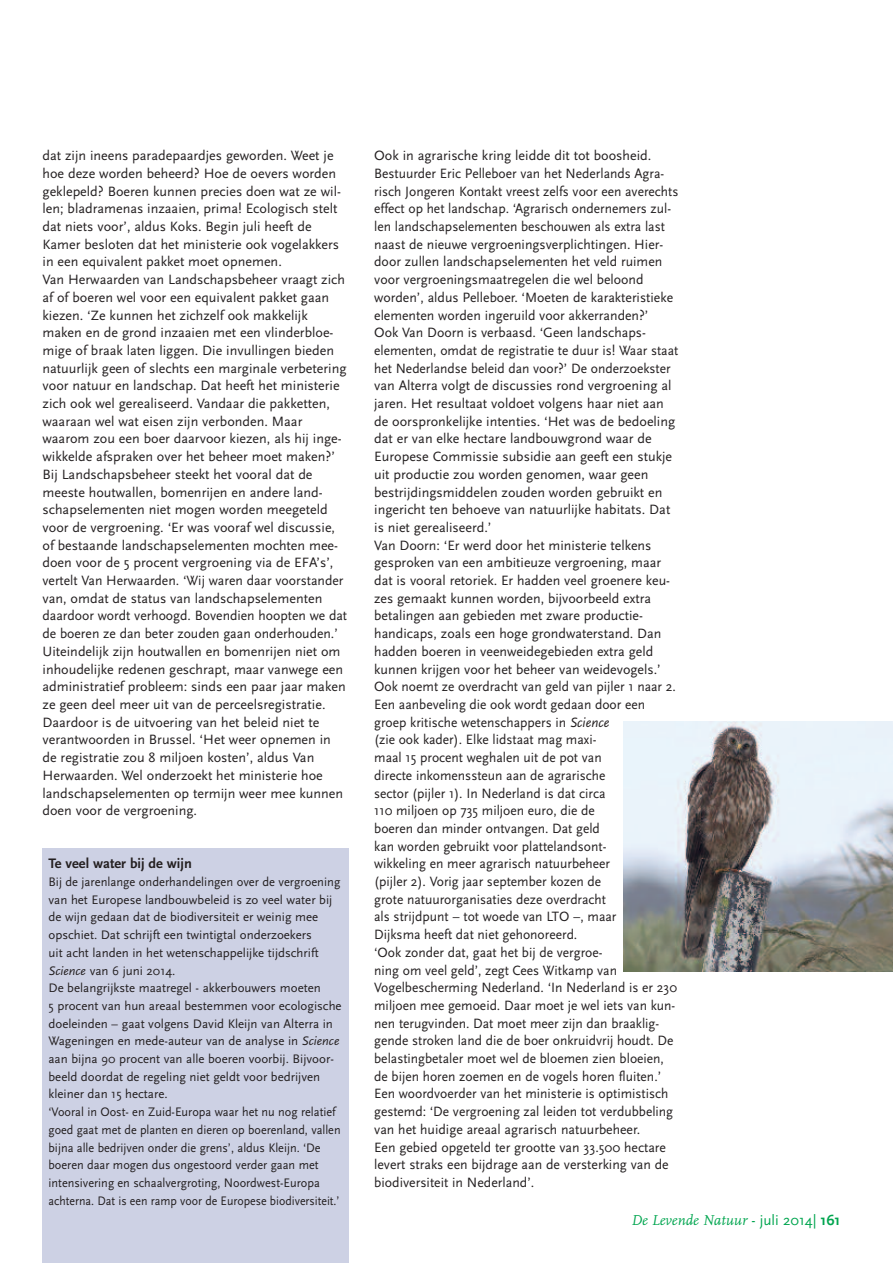
<style>
.page{position:relative;width:893px;height:1263px;background:#fff}
.page>*{position:absolute;margin:0;border:0;box-sizing:border-box;transform-origin:0 0}
.t1{font:italic 15px "FF Scala";color:#00a54f}
.t2{font:700 14.4px "Scala Sans";color:#231f20}
.t3{font:14.1px/17.7px "Scala Sans";color:#231f20}
.t4{font:12.9px/17.7px "Scala Sans";color:#231f20}
.s1{font-style:italic}
.s2{font-family:"Scala Sans";font-style:normal}
.s3{font-family:"Scala Sans";font-weight:700;font-style:normal}
</style>
<div class="page">
<img style="left:624px;top:721px;width:269px;height:250px">
<div style="left:43px;top:848px;width:306px;height:415px;background:#cdd1e4"></div>
<p class="t3" style="left:43px;top:146px;width:306px">dat zijn ineens paradepaardjes geworden. Weet je hoe deze worden beheerd? Hoe de oevers worden geklepeld? Boeren kunnen precies doen wat ze wil&shy;len; bladramenas inzaaien, prima! Ecologisch stelt dat niets voor’, aldus Koks. Begin juli heeft de Kamer besloten dat het ministerie ook vogelakkers in een equivalent pakket moet opnemen.<br>Van Herwaarden van Landschapsbeheer vraagt zich af of boeren wel voor een equivalent pakket gaan kiezen. ‘Ze kunnen het zichzelf ook makkelijk maken en de grond inzaaien met een vlinderbloe&shy;mige of braak laten liggen. Die invullingen bieden natuurlijk geen of slechts een marginale verbetering voor natuur en landschap. Dat heeft het ministerie zich ook wel gerealiseerd. Vandaar die pakketten, waaraan wel wat eisen zijn verbonden. Maar waarom zou een boer daarvoor kiezen, als hij inge&shy;wikkelde afspraken over het beheer moet maken?’ Bij Landschapsbeheer steekt het vooral dat de meeste houtwallen, bomenrijen en andere land&shy;schapselementen niet mogen worden meegeteld voor de vergroening. ‘Er was vooraf wel discussie, of bestaande landschapselementen mochten mee&shy;doen voor de 5 procent vergroening via de EFA’s’, vertelt Van Herwaarden. ‘Wij waren daar voorstander van, omdat de status van landschapselementen daardoor wordt verhoogd. Bovendien hoopten we dat de boeren ze dan beter zouden gaan onderhouden.’ Uiteindelijk zijn houtwallen en bomenrijen niet om inhoudelijke redenen geschrapt, maar vanwege een administratief probleem: sinds een paar jaar maken ze geen deel meer uit van de perceelsregistratie.<br>Daardoor is de uitvoering van het beleid niet te verantwoorden in Brussel. ‘Het weer opnemen in de registratie zou 8 miljoen kosten’, aldus Van Herwaarden. Wel onderzoekt het ministerie hoe landschapselementen op termijn weer mee kunnen doen voor de vergroening.</p>
<p class="t3" style="left:374px;top:146px;width:306px">Ook in agrarische kring leidde dit tot boosheid.<br>Bestuurder Eric Pelleboer van het Nederlands Agra&shy;risch Jongeren Kontakt vreest zelfs voor een averechts effect op het landschap. ‘Agrarisch ondernemers zul&shy;len landschapselementen beschouwen als extra last naast de nieuwe vergroeningsverplichtingen. Hier&shy;door zullen landschapselementen het veld ruimen voor vergroeningsmaatregelen die wel beloond worden’, aldus Pelleboer. ‘Moeten de karakteristieke elementen worden ingeruild voor akkerranden?’<br>Ook Van Doorn is verbaasd. ‘Geen landschaps&shy;elementen, omdat de registratie te duur is! Waar staat het Nederlandse beleid dan voor?’ De onderzoekster van Alterra volgt de discussies rond vergroening al jaren. Het resultaat voldoet volgens haar niet aan de oorspronkelijke intenties. ‘Het was de bedoeling dat er van elke hectare landbouwgrond waar de Europese Commissie subsidie aan geeft een stukje uit productie zou worden genomen, waar geen bestrijdingsmiddelen zouden worden gebruikt en ingericht ten behoeve van natuurlijke habitats. Dat is niet gerealiseerd.’<br>Van Doorn: ‘Er werd door het ministerie telkens gesproken van een ambitieuze vergroening, maar dat is vooral retoriek. Er hadden veel groenere keu&shy;zes gemaakt kunnen worden, bijvoorbeeld extra betalingen aan gebieden met zware productie&shy;handicaps, zoals een hoge grondwaterstand. Dan hadden boeren in veenweidegebieden extra geld kunnen krijgen voor het beheer van weidevogels.’ Ook noemt ze overdracht van geld van pijler 1 naar 2.<br>Een aanbeveling die ook wordt gedaan door een groep kritische wetenschappers in <span class="s1">Science<br></span>(zie ook kader). Elke lidstaat mag maxi-<br>maal 15 procent weghalen uit de pot van<br>directe inkomenssteun aan de agrarische<br>sector (pijler 1). In Nederland is dat circa<br>110 miljoen op 735 miljoen euro, die de<br>boeren dan minder ontvangen. Dat geld<br>kan worden gebruikt voor plattelandsont-<br>wikkeling en meer agrarisch natuurbeheer<br>(pijler 2). Vorig jaar september kozen de<br>grote natuurorganisaties deze overdracht<br>als strijdpunt – tot woede van LTO –, maar<br>Dijksma heeft dat niet gehonoreerd.<br>‘Ook zonder dat, gaat het bij de vergroe-<br>ning om veel geld’, zegt Cees Witkamp van Vogelbescherming Nederland. ‘In Nederland is er 230 miljoen mee gemoeid. Daar moet je wel iets van kun&shy;nen terugvinden. Dat moet meer zijn dan braaklig&shy;gende stroken land die de boer onkruidvrij houdt. De belastingbetaler moet wel de bloemen zien bloeien, de bijen horen zoemen en de vogels horen fluiten.’ Een woordvoerder van het ministerie is optimistisch gestemd: ‘De vergroening zal leiden tot verdubbeling van het huidige areaal agrarisch natuurbeheer.<br>Een gebied opgeteld ter grootte van 33.500 hectare levert straks een bijdrage aan de versterking van de biodiversiteit in Nederland’.</p>
<p class="t2" style="left:49px;top:855px;width:145px">Te veel water bij de wijn</p>
<p class="t4" style="left:49px;top:873px;width:295px">Bij de jarenlange onderhandelingen over de vergroening van het Europese landbouwbeleid is zo veel water bij de wijn gedaan dat de biodiversiteit er weinig mee opschiet. Dat schrijft een twintigtal onderzoekers<br>uit acht landen in het wetenschappelijke tijdschrift <span class="s1">Science</span> van 6 juni 2014.<br>De belangrijkste maatregel - akkerbouwers moeten<br>5 procent van hun areaal bestemmen voor ecologische doeleinden – gaat volgens David Kleijn van Alterra in Wageningen en mede-auteur van de analyse in <span class="s1">Science </span>aan bijna 90 procent van alle boeren voorbij. Bijvoor&shy;beeld doordat de regeling niet geldt voor bedrijven kleiner dan 15 hectare.<br>‘Vooral in Oost- en Zuid-Europa waar het nu nog relatief goed gaat met de planten en dieren op boerenland, vallen bijna alle bedrijven onder die grens’, aldus Kleijn. ‘De boeren daar mogen dus ongestoord verder gaan met intensivering en schaalvergroting, Noordwest-Europa achterna. Dat is een ramp voor de Europese biodiversiteit.’</p>
<p class="t1" style="left:631px;top:1211px;width:211px">De Levende Natuur <span class="s2">- juli 2014|</span> <span class="s3">161</span></p>
</div>
